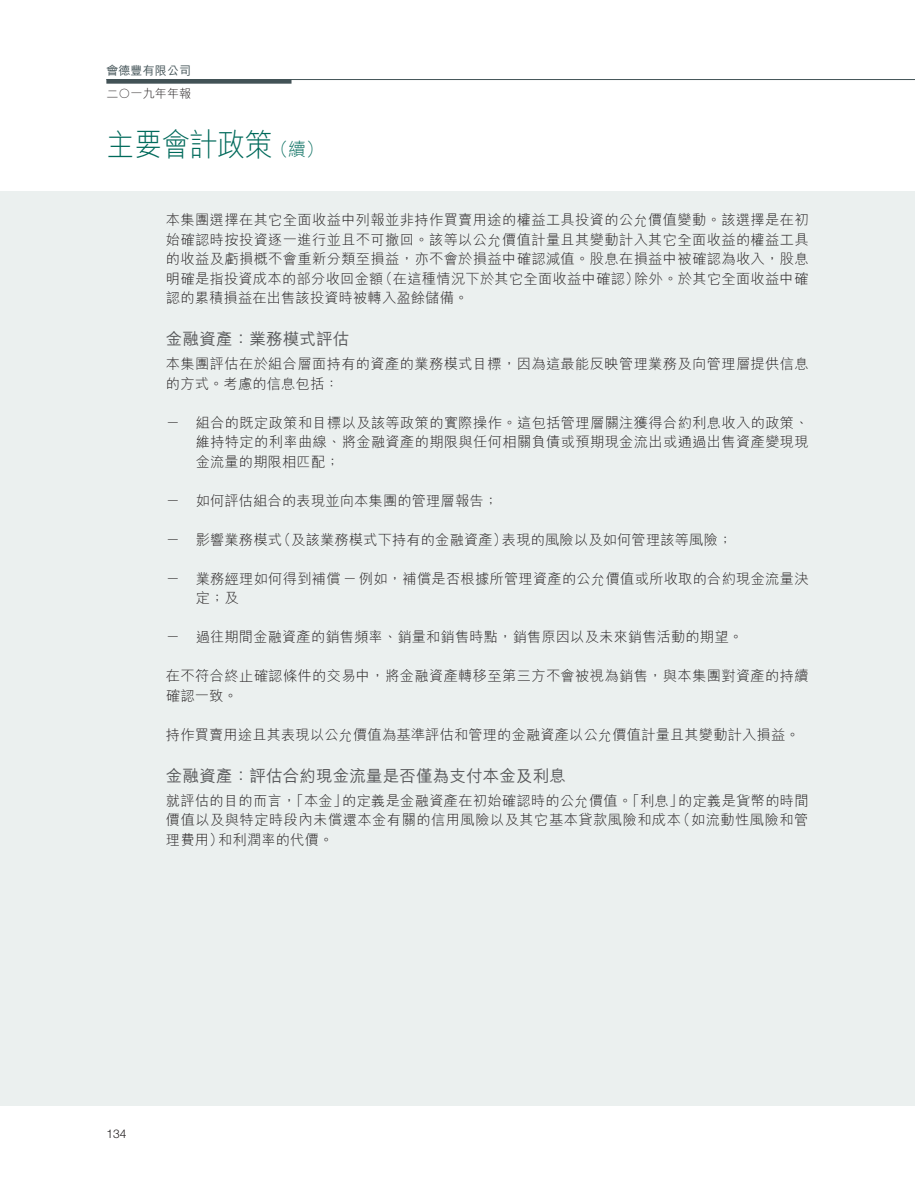
<style>
.page{position:relative;width:915px;height:1191px;background:#fff}
.page>*{position:absolute;margin:0;border:0;box-sizing:border-box;transform-origin:0 0}
.t1{font:300 31.5px "M Hei HK";letter-spacing:-.025em;color:#006a5b;scale:.9 1}
.t2{font:500 16.5px "M Hei HK";letter-spacing:.01em;color:#57585a}
.t3{font:300 14.25px/19.5px "M Hei HK";letter-spacing:.02em;color:#231f20;text-align:justify}
.t4{font:500 12px "M Hei HK";letter-spacing:.01em;color:#425256}
.t5{font:300 12px "M Hei HK";letter-spacing:.01em;color:#231f20}
.t6{font:300 12px "Helvetica Neue LT Std";color:#231f20}
.s1{font-size:18px}
</style>
<div class="page">
<hr style="left:106px;top:79px;width:808px;height:1px;background:#425256">
<div style="left:106px;top:79px;width:185px;height:5px;background:#425256"></div>
<div style="left:0;top:191px;width:914px;height:915px;background:#ebf0ef"></div>
<p class="t4" style="left:106px;top:61px;width:86px">會德豐有限公司</p>
<p class="t5" style="left:106px;top:87px;width:86px">二○一九年年報</p>
<h1 class="t1" style="left:106px;top:128px;width:243px">主要會計政策<span class="s1">（續）</span></h1>
<p class="t3" style="left:166px;top:210px;width:644px">本集團選擇在其它全面收益中列報並非持作買賣用途的權益工具投資的公允價值變動。該選擇是在初始確認時按投資逐一進行並且不可撤回。該等以公允價值計量且其變動計入其它全面收益的權益工具的收益及虧損概不會重新分類至損益，亦不會於損益中確認減值。股息在損益中被確認為收入，股息明確是指投資成本的部分收回金額（在這種情況下於其它全面收益中確認）除外。於其它全面收益中確認的累積損益在出售該投資時被轉入盈餘儲備。</p>
<p class="t2" style="left:166px;top:327px;width:185px">金融資產：業務模式評估</p>
<p class="t3" style="left:166px;top:354px;width:644px">本集團評估在於組合層面持有的資產的業務模式目標，因為這最能反映管理業務及向管理層提供信息的方式。考慮的信息包括：</p>
<p class="t3" style="left:196px;top:412px;width:614px;text-indent:-30px">－ 組合的既定政策和目標以及該等政策的實際操作。這包括管理層關注獲得合約利息收入的政策、維持特定的利率曲線、將金融資產的期限與任何相關負債或預期現金流出或通過出售資產變現現金流量的期限相匹配；</p>
<p class="t3" style="left:166px;top:490px;width:333px">－ 如何評估組合的表現並向本集團的管理層報告；</p>
<p class="t3" style="left:166px;top:529px;width:567px">－ 影響業務模式（及該業務模式下持有的金融資產）表現的風險以及如何管理該等風險；</p>
<p class="t3" style="left:196px;top:568px;width:614px;text-indent:-30px">－ 業務經理如何得到補償－例如，補償是否根據所管理資產的公允價值或所收取的合約現金流量決定；及</p>
<p class="t3" style="left:166px;top:627px;width:578px">－ 過往期間金融資產的銷售頻率、銷量和銷售時點，銷售原因以及未來銷售活動的期望。</p>
<p class="t3" style="left:166px;top:666px;width:644px">在不符合終止確認條件的交易中，將金融資產轉移至第三方不會被視為銷售，與本集團對資產的持續確認一致。</p>
<p class="t3" style="left:166px;top:724px;width:635px">持作買賣用途且其表現以公允價值為基準評估和管理的金融資產以公允價值計量且其變動計入損益。</p>
<p class="t2" style="left:166px;top:764px;width:401px">金融資產：評估合約現金流量是否僅為支付本金及利息</p>
<p class="t3" style="left:166px;top:790px;width:644px">就評估的目的而言，「本金」的定義是金融資產在初始確認時的公允價值。「利息」的定義是貨幣的時間價值以及與特定時段內未償還本金有關的信用風險以及其它基本貸款風險和成本（如流動性風險和管理費用）和利潤率的代價。</p>
<p class="t6" style="left:106px;top:1126px;width:22px">134</p>
</div>
